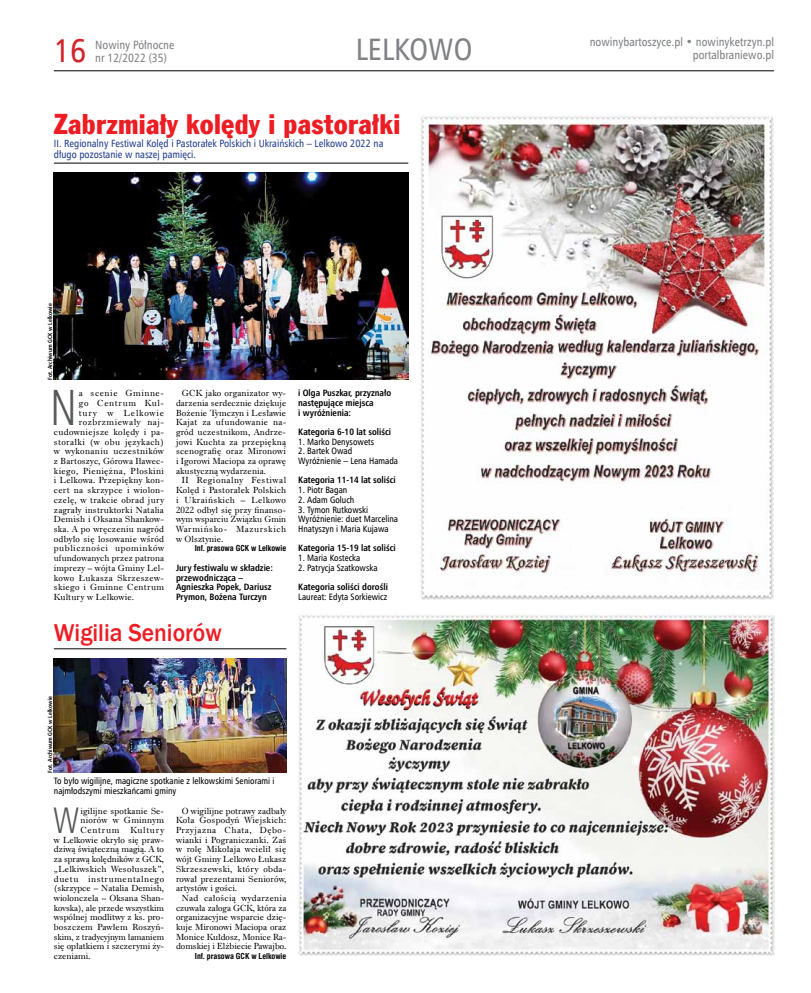
<style>
.page{position:relative;width:811px;height:993px;background:#fff}
.page>*{position:absolute;margin:0;border:0;box-sizing:border-box;transform-origin:0 0}
.t1{font:51px "Humnst 777 Lt Cn EU";color:#58595b;scale:.9 1}
.t2{font:37.1px "Humnst 777 Lt Cn EU";color:#58595b;scale:.9 1}
.t3{font:33px "Humnst 777 Cn EU";color:#d2232a}
.t4{font:31px "Humnst 777 Cn EU";color:#808285}
.t5{font:28px "Frank Goth Cn EU";letter-spacing:.01em;color:#ed1d24}
.t6{font:500 25px "Franklin Gothic";color:#ed1d24;scale:.94 1}
.t7{font:12px/13px "Humnst 777 Cn EU";color:#808285}
.t8{font:10.5px/11.5px "Humnst 777 Cn EU";color:#25408f}
.t9{font:9.2px/9.7px "Humnst 777 Cn EU";color:#000}
.t10{font:700 9.2px/9.7px "Humnst 777 Cn EU";color:#000}
.t11{font:9.1px/9.7px "Dutch 766 EU";letter-spacing:.02em;color:#000;text-align:justify}
.t12{font:9.1px "Dutch 766 EU";color:#000}
.t13{font:9.1px "Dutch 766 EU";letter-spacing:-.005em;color:#000}
.t14{font:9.1px "Dutch 766 EU";letter-spacing:.04em;color:#000}
.t15{font:9.1px "Dutch 766 EU";letter-spacing:.065em;color:#000}
.t16{font:9.1px "Dutch 766 EU";letter-spacing:.06em;color:#000}
.t17{font:9.1px "Dutch 766 EU";letter-spacing:.055em;color:#000}
.t18{font:9.1px "Dutch 766 EU";letter-spacing:.075em;color:#000}
.t19{font:9.1px "Dutch 766 EU";letter-spacing:.07em;color:#000}
.t20{font:9.1px "Dutch 766 EU";letter-spacing:.085em;color:#000}
.t21{font:700 8px "Swis 721 Cn EU";color:#000}
.t22{font:700 6px "Humnst 777 Cn EU";color:#000}
</style>
<div class="page">
<hr style="left:54px;top:71px;width:720px;height:1px;background:#000">
<img style="left:298px;top:613px;width:476px;height:341px">
<img style="left:420px;top:114px;width:353px;height:485px">
<img style="left:54px;top:173px;width:354px;height:206px">
<hr style="left:54px;top:163px;width:354px;height:1px;background:#000">
<hr style="left:54px;top:648px;width:232px;height:1px;background:#000">
<img style="left:54px;top:658px;width:232px;height:114px">
<h3 class="t3" style="left:54px;top:30px;width:34px">16</h3>
<h3 class="t7" style="left:95px;top:38px;width:81px">Nowiny Północne nr 12/2022 (35)</h3>
<h3 class="t7" style="left:590px;top:35px;width:186px">nowinybartoszyce.pl • nowinyketrzyn.pl</h3>
<h3 class="t4" style="left:356px;top:30px;width:118px">LELKOWO</h3>
<h3 class="t7" style="left:693px;top:48px;width:83px">portalbraniewo.pl</h3>
<h3 class="t5" style="left:54px;top:106px;width:348px">Zabrzmiały kolędy i pastorałki</h3>
<p class="t8" style="left:54px;top:137px;width:331px">II. Regionalny Festiwal Kolęd i Pastorałek Polskich i Ukraińskich – Lelkowo 2022 na długo pozostanie w naszej pamięci.</p>
<p class="t22" style="left:46px;top:379px;width:78px;rotate:-90deg">Fot. Archiwum GCK w Lelkowie</p>
<h1 class="t1" style="left:50px;top:376px;width:31px">N</h1>
<p class="t15" style="left:79px;top:387px;width:87px">a scenie Gminne-</p>
<p class="t19" style="left:79px;top:397px;width:87px">go Centrum Kul-</p>
<p class="t20" style="left:79px;top:406px;width:87px">tury w Lelkowie</p>
<p class="t17" style="left:79px;top:416px;width:87px">rozbrzmiewały naj-</p>
<p class="t11" style="left:54px;top:427px;width:112px">cudowniejsze kolędy i pa-</p>
<p class="t14" style="left:54px;top:436px;width:112px">storałki (w obu językach)</p>
<p class="t14" style="left:54px;top:445px;width:112px">w wykonaniu uczestników</p>
<p class="t11" style="left:54px;top:456px;width:112px">z Bartoszyc, Górowa Iławec-</p>
<p class="t14" style="left:54px;top:465px;width:112px">kiego, Pieniężna, Płoskini</p>
<p class="t11" style="left:54px;top:475px;width:112px">i Lelkowa. Przepiękny kon-</p>
<p class="t11" style="left:54px;top:485px;width:112px">cert na skrzypce i wiolon-</p>
<p class="t11" style="left:54px;top:495px;width:112px">czelę, w trakcie obrad jury</p>
<p class="t11" style="left:54px;top:504px;width:112px">zagrały instruktorki Natalia</p>
<p class="t11" style="left:54px;top:514px;width:112px">Demish i Oksana Shankow-</p>
<p class="t11" style="left:54px;top:524px;width:112px">ska. A po wręczeniu nagród</p>
<p class="t11" style="left:54px;top:533px;width:112px">odbyło się losowanie wśród</p>
<p class="t16" style="left:54px;top:542px;width:112px">publiczności upominków</p>
<p class="t11" style="left:54px;top:553px;width:112px">ufundowanych przez patrona</p>
<p class="t11" style="left:54px;top:563px;width:112px">imprezy – wójta Gminy Lel-</p>
<p class="t11" style="left:54px;top:572px;width:112px">kowo Łukasza Skrzeszew-</p>
<p class="t11" style="left:54px;top:582px;width:112px">skiego i Gminne Centrum</p>
<p class="t11" style="left:54px;top:592px;width:82px">Kultury w Lelkowie.</p>
<p class="t11" style="left:176px;top:388px;width:112px;text-indent:6px">GCK jako organizator wy&shy;darzenia serdecznie dziękuje Bożenie Tymczyn i Lesławie Kajat za ufundowanie na&shy;gród uczestnikom, Andrze&shy;jowi Kuchta za przepiękną scenografię oraz Mironowi i Igorowi Maciopa za oprawę akustyczną wydarzenia.</p>
<p class="t11" style="left:176px;top:475px;width:112px;text-indent:6px">II Regionalny Festiwal Kolęd i Pastorałek Polskich i Ukraińskich – Lelkowo 2022 odbył się przy finanso&shy;wym wsparciu Związku Gmin Warmińsko- Mazurskich w Olsztynie.</p>
<p class="t21" style="left:195px;top:543px;width:93px">Inf. prasowa GCK w Lelkowie</p>
<p class="t10" style="left:176px;top:562px;width:98px">Jury festiwalu w składzie: przewodnicząca –<br>Agnieszka Popek, Dariusz<br>Prymon, Bożena Turczyn</p>
<h3 class="t6" style="left:54px;top:617px;width:180px">Wigilia Seniorów</h3>
<p class="t10" style="left:298px;top:388px;width:94px">i Olga Puszkar, przyznało następujące miejsca<br>i wyróżnienia:</p>
<p class="t10" style="left:298px;top:426px;width:94px">Kategoria 6-10 lat soliści</p>
<p class="t9" style="left:298px;top:436px;width:77px">1. Marko Denysowets</p>
<p class="t9" style="left:298px;top:446px;width:101px">2. Bartek Owad<br>Wyróżnienie – Lena Hamada</p>
<p class="t10" style="left:298px;top:475px;width:99px">Kategoria 11-14 lat soliści</p>
<p class="t9" style="left:298px;top:485px;width:51px">1. Piotr Bagan</p>
<p class="t9" style="left:298px;top:494px;width:58px">2. Adam Goluch</p>
<p class="t9" style="left:298px;top:504px;width:101px">3. Tymon Rutkowski<br>Wyróżnienie: duet Marcelina<br>Hnatyszyn i Maria Kujawa</p>
<p class="t10" style="left:298px;top:543px;width:99px">Kategoria 15-19 lat soliści</p>
<p class="t9" style="left:298px;top:553px;width:64px">1. Maria Kostecka</p>
<p class="t9" style="left:298px;top:562px;width:81px">2. Patrycja Szatkowska</p>
<p class="t10" style="left:298px;top:582px;width:91px">Kategoria soliści dorośli</p>
<p class="t9" style="left:298px;top:591px;width:91px">Laureat: Edyta Sorkiewicz</p>
<p class="t22" style="left:46px;top:772px;width:78px;rotate:-90deg">Fot. Archiwum GCK w Lelkowie</p>
<p class="t9" style="left:54px;top:776px;width:222px">To było wigilijne, magiczne spotkanie z lelkowskimi Seniorami i najmłodszymi mieszkańcami gminy</p>
<h2 class="t2" style="left:53px;top:797px;width:31px">W</h2>
<p class="t11" style="left:80px;top:805px;width:85px">igilijne spotkanie Se-</p>
<p class="t11" style="left:80px;top:815px;width:85px">niorów w Gminnym</p>
<p class="t18" style="left:80px;top:824px;width:85px">Centrum Kultury</p>
<p class="t11" style="left:54px;top:834px;width:112px">w Lelkowie okryło się praw-</p>
<p class="t12" style="left:54px;top:843px;width:112px">dziwą świąteczną magią. A to</p>
<p class="t13" style="left:54px;top:853px;width:112px">za sprawą kolędników z GCK,</p>
<p class="t11" style="left:54px;top:863px;width:112px">„Lelkiwskich Wesołuszek”,</p>
<p class="t15" style="left:54px;top:872px;width:112px">duetu instrumentalnego</p>
<p class="t12" style="left:54px;top:882px;width:112px">(skrzypce – Natalia Demish,</p>
<p class="t11" style="left:54px;top:892px;width:112px">wiolonczela – Oksana Shan-</p>
<p class="t13" style="left:54px;top:901px;width:112px">kovska), ale przede wszystkim</p>
<p class="t12" style="left:54px;top:911px;width:112px">wspólnej modlitwy z ks. pro-</p>
<p class="t11" style="left:54px;top:921px;width:112px">boszczem Pawłem Roszyń-</p>
<p class="t13" style="left:54px;top:930px;width:112px">skim, z tradycyjnym łamaniem</p>
<p class="t12" style="left:54px;top:940px;width:112px">się opłatkiem i szczerymi ży-</p>
<p class="t12" style="left:54px;top:950px;width:38px">czeniami.</p>
<p class="t11" style="left:176px;top:805px;width:112px;text-indent:6px">O wigilijne potrawy zadbały Koła Gospodyń Wiejskich:<br>Przyjazna Chata, Dębo&shy;wianki i Pograniczanki. Zaś w rolę Mikołaja wcielił się wójt Gminy Lelkowo Łukasz Skrzeszewski, który obda&shy;rował prezentami Seniorów, artystów i gości.</p>
<p class="t11" style="left:176px;top:892px;width:112px;text-indent:6px">Nad całością wydarzenia czuwała załoga GCK, która za organizacyjne wsparcie dzię&shy;kuje Mironowi Maciopa oraz Monice Kułdosz, Monice Ra&shy;domskiej i Elżbiecie Pawajbo.</p>
<p class="t21" style="left:195px;top:951px;width:93px">Inf. prasowa GCK w Lelkowie</p>
</div>
